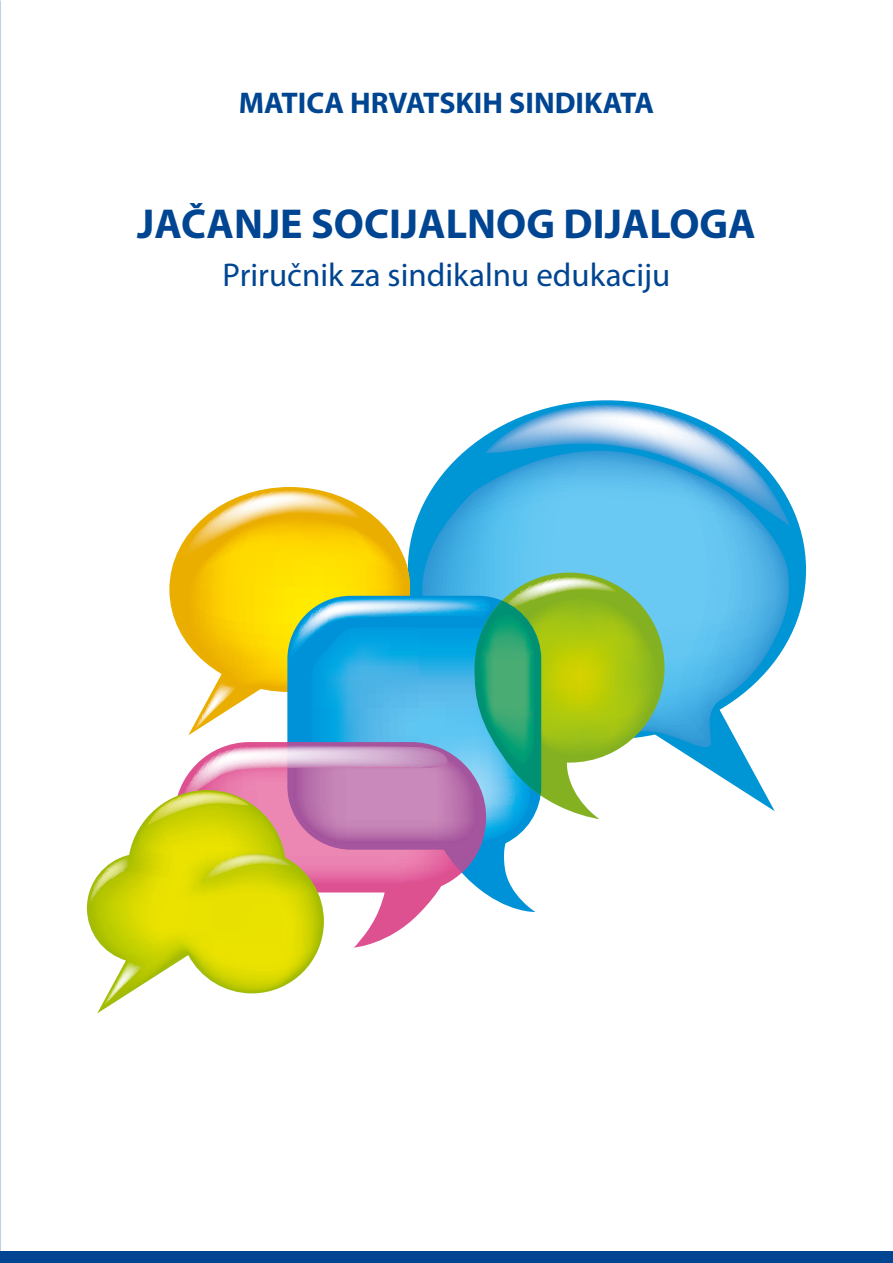
<style>
.page{position:relative;width:893px;height:1263px;background:#fff}
.page>*{position:absolute;margin:0;border:0;box-sizing:border-box;transform-origin:0 0}
.t1{font:700 42px "Myriad Pro";color:#004591}
.t2{font:33px "Myriad Pro";color:#004591}
.t3{font:700 30px "Myriad Pro";color:#004591}
</style>
<div class="page">
<div style="left:0;top:1251px;width:893px;height:12px;background:#004591"></div>
<svg style="left:324px;top:884px;width:162px;height:63px"></svg>
<svg style="left:89px;top:817px;width:233px;height:191px"></svg>
<svg style="left:89px;top:857px;width:40px;height:49px"></svg>
<svg style="left:147px;top:405px;width:643px;height:479px"></svg>
<svg style="left:105px;top:962px;width:37px;height:42px"></svg>
<p class="t3" style="left:239px;top:83px;width:417px">MATICA HRVATSKIH SINDIKATA</p>
<p class="t1" style="left:137px;top:196px;width:620px">JAČANJE SOCIJALNOG DIJALOGA</p>
<p class="t2" style="left:223px;top:254px;width:449px">Priručnik za sindikalnu edukaciju</p>
</div>
